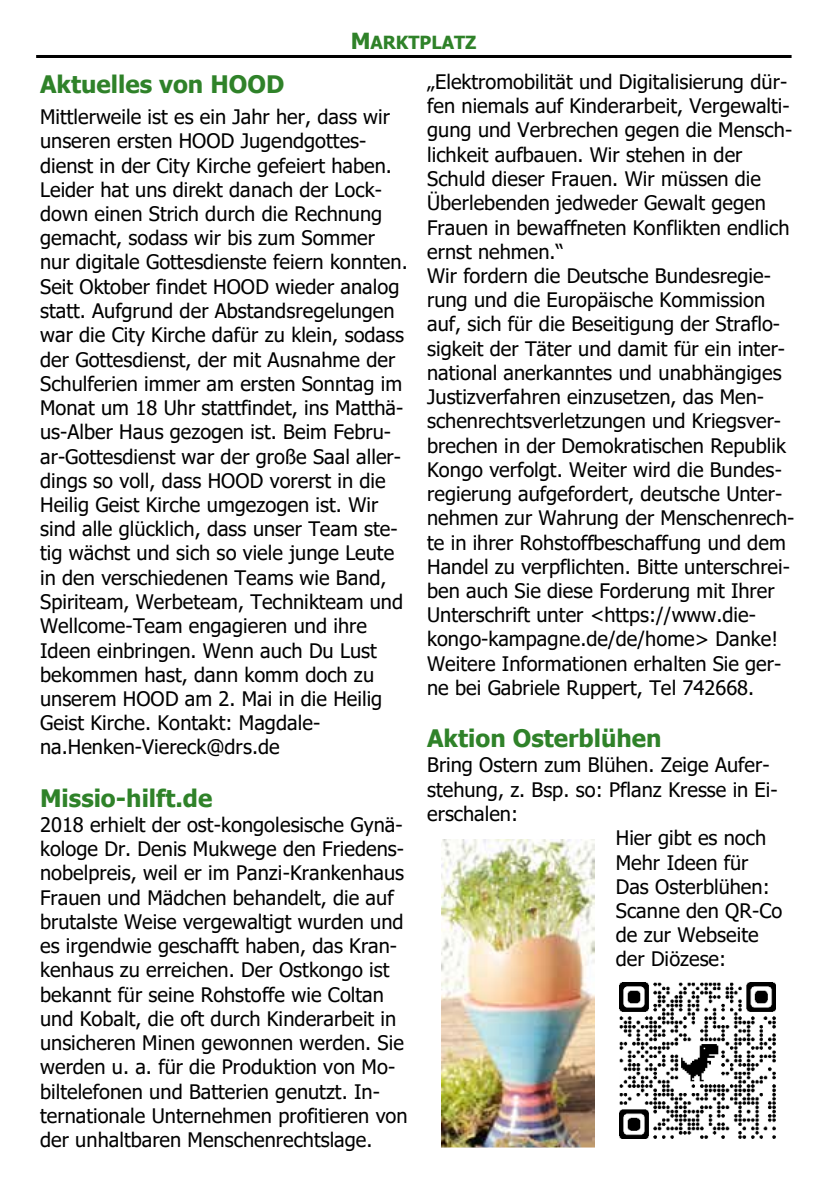
<style>
.page{position:relative;width:840px;height:1191px;background:#fff}
.page>*{position:absolute;margin:0;border:0;box-sizing:border-box;transform-origin:0 0}
.t1{font:700 24px "Tahoma";color:#2f8229}
.t2{font:20px/24.2px "Tahoma";color:#000}
.t3{font:700 18px "Tahoma";color:#2f8229}
.s1{font-size:22.2px}
</style>
<div class="page">
<img style="left:619px;top:982px;width:156px;height:156px">
<hr style="left:36px;top:55px;width:755px;height:3px;background:#000">
<img style="left:441px;top:839px;width:152px;height:309px">
<p class="t3" style="left:350px;top:29px;width:127px"><span class="s1">M</span>ARKTPLATZ</p>
<p class="t1" style="left:40px;top:67px;width:245px">Aktuelles von HOOD</p>
<p class="t2" style="left:40px;top:106px;width:369px">Mittlerweile ist es ein Jahr her, dass wir unseren ersten HOOD Jugendgottes&shy;dienst in der City Kirche gefeiert haben.<br>Leider hat uns direkt danach der Lock&shy;down einen Strich durch die Rechnung gemacht, sodass wir bis zum Sommer nur digitale Gottesdienste feiern konnten.<br>Seit Oktober findet HOOD wieder analog statt. Aufgrund der Abstandsregelungen war die City Kirche dafür zu klein, sodass der Gottesdienst, der mit Ausnahme der Schulferien immer am ersten Sonntag im Monat um 18 Uhr stattfindet, ins Matthä&shy;us-Alber Haus gezogen ist. Beim Febru&shy;ar-Gottesdienst war der große Saal aller&shy;dings so voll, dass HOOD vorerst in die Heilig Geist Kirche umgezogen ist. Wir sind alle glücklich, dass unser Team ste&shy;tig wächst und sich so viele junge Leute in den verschiedenen Teams wie Band, Spiriteam, Werbeteam, Technikteam und Wellcome-Team engagieren und ihre Ideen einbringen. Wenn auch Du Lust bekommen hast, dann komm doch zu unserem HOOD am 2. Mai in die Heilig Geist Kirche. Kontakt: Magdale&shy;na.Henken-Viereck@drs.de</p>
<p class="t1" style="left:40px;top:781px;width:174px">Missio-hilft.de</p>
<p class="t2" style="left:40px;top:813px;width:369px">2018 erhielt der ost-kongolesische Gynä&shy;kologe Dr. Denis Mukwege den Friedens&shy;nobelpreis, weil er im Panzi-Krankenhaus Frauen und Mädchen behandelt, die auf brutalste Weise vergewaltigt wurden und es irgendwie geschafft haben, das Kran&shy;kenhaus zu erreichen. Der Ostkongo ist bekannt für seine Rohstoffe wie Coltan und Kobalt, die oft durch Kinderarbeit in unsicheren Minen gewonnen werden. Sie werden u. a. für die Produktion von Mo&shy;biltelefonen und Batterien genutzt. In&shy;ternationale Unternehmen profitieren von der unhaltbaren Menschenrechtslage.</p>
<p class="t2" style="left:427px;top:71px;width:368px">„Elektromobilität und Digitalisierung dür&shy;fen niemals auf Kinderarbeit, Vergewalti&shy;gung und Verbrechen gegen die Mensch&shy;lichkeit aufbauen. Wir stehen in der Schuld dieser Frauen. Wir müssen die Überlebenden jedweder Gewalt gegen Frauen in bewaffneten Konflikten endlich ernst nehmen.“<br>Wir fordern die Deutsche Bundesregie&shy;rung und die Europäische Kommission auf, sich für die Beseitigung der Straflo&shy;sigkeit der Täter und damit für ein inter&shy;national anerkanntes und unabhängiges Justizverfahren einzusetzen, das Men&shy;schenrechtsverletzungen und Kriegsver&shy;brechen in der Demokratischen Republik Kongo verfolgt. Weiter wird die Bundes&shy;regierung aufgefordert, deutsche Unter&shy;nehmen zur Wahrung der Menschenrech&shy;te in ihrer Rohstoffbeschaffung und dem Handel zu verpflichten. Bitte unterschrei&shy;ben auch Sie diese Forderung mit Ihrer Unterschrift unter &lt;https://www.die&shy;kongo-kampagne.de/de/home&gt; Danke!<br>Weitere Informationen erhalten Sie ger&shy;ne bei Gabriele Ruppert, Tel 742668.</p>
<p class="t1" style="left:427px;top:722px;width:236px">Aktion Osterblühen</p>
<p class="t2" style="left:427px;top:754px;width:343px">Bring Ostern zum Blühen. Zeige Aufer-</p>
<p class="t2" style="left:427px;top:778px;width:352px">stehung, z. Bsp. so: Pflanz Kresse in Ei-</p>
<p class="t2" style="left:427px;top:803px;width:93px">erschalen:</p>
<p class="t2" style="left:615px;top:827px;width:152px">Hier gibt es noch</p>
<p class="t2" style="left:615px;top:851px;width:134px">Mehr Ideen für</p>
<p class="t2" style="left:615px;top:875px;width:155px">Das Osterblühen:</p>
<p class="t2" style="left:615px;top:899px;width:168px">Scanne den QR-Co</p>
<p class="t2" style="left:615px;top:924px;width:144px">de zur Webseite</p>
<p class="t2" style="left:615px;top:948px;width:112px">der Diözese:</p>
</div>
